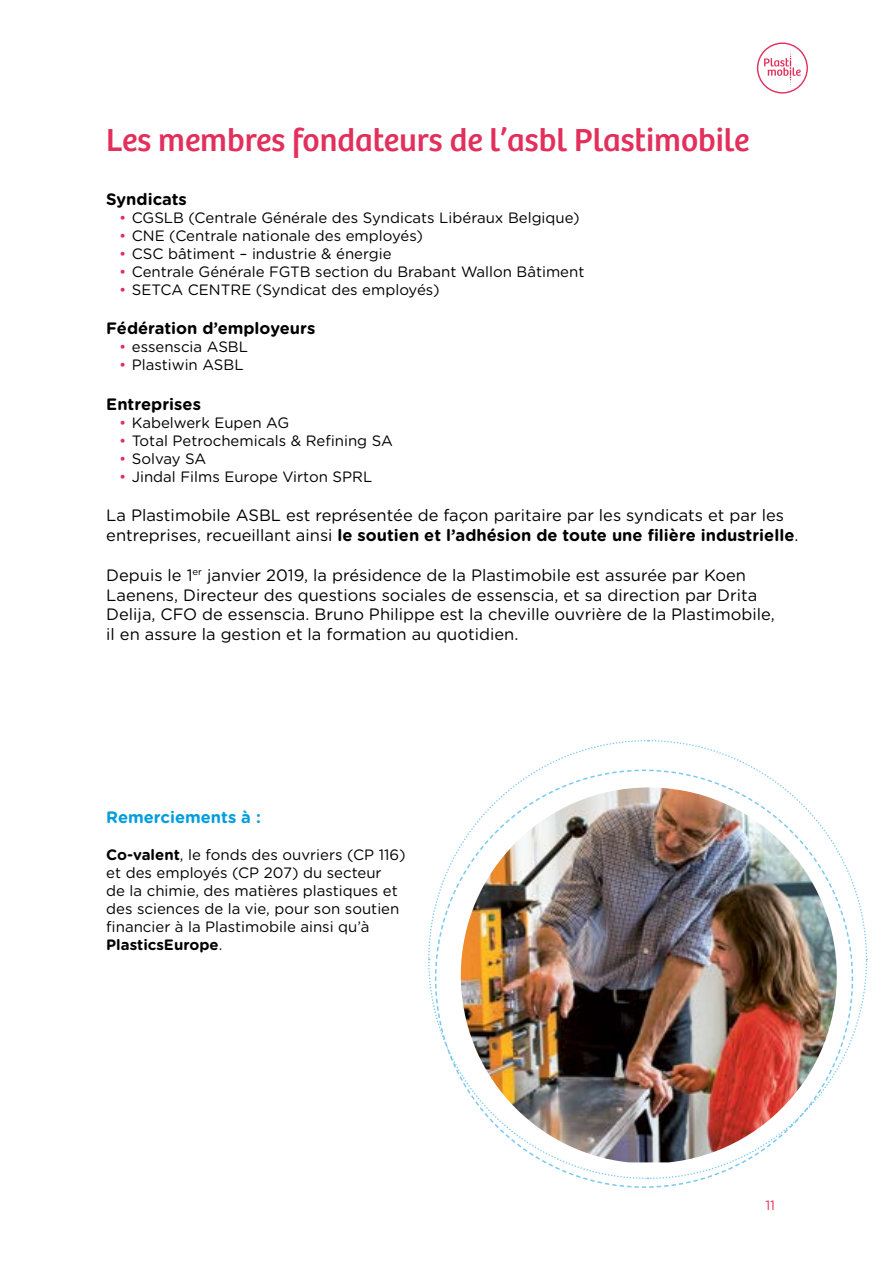
<style>
.page{position:relative;width:893px;height:1263px;background:#fff}
.page>*{position:absolute;margin:0;border:0;box-sizing:border-box;transform-origin:0 0}
.t1{font:33px "Bree";color:#e22f5c}
.t2{font:16.5px/19.8px "Gotham Rounded";color:#000}
.t3{font:700 16.5px "Gotham Rounded";color:#000}
.t4{font:700 16.5px "Gotham Rounded";color:#009dde}
.t5{font:15px/18px "Gotham Rounded";color:#000}
.t6{font:13.5px "Gotham Rounded";color:#e22f5c}
.s1{color:#e22f5c}
.s2{font-weight:700}
</style>
<div class="page">
<svg style="left:757px;top:43px;width:51px;height:51px"></svg>
<svg style="left:648px;top:740px;width:220px;height:218px"></svg>
<img style="left:434px;top:769px;width:420px;height:419px">
<h1 class="t1" style="left:106px;top:121px;width:644px">Les membres fondateurs de l’asbl Plastimobile</h1>
<p class="t3" style="left:106px;top:187px;width:82px">Syndicats</p>
<p class="t5" style="left:119px;top:208px;width:462px"><span class="s1">•</span> CGSLB (Centrale Générale des Syndicats Libéraux Belgique)</p>
<p class="t5" style="left:119px;top:226px;width:306px"><span class="s1">•</span> CNE (Centrale nationale des employés)</p>
<p class="t5" style="left:119px;top:244px;width:274px"><span class="s1">•</span> CSC bâtiment – industrie &amp; énergie</p>
<p class="t5" style="left:119px;top:262px;width:467px"><span class="s1">•</span> Centrale Générale FGTB section du Brabant Wallon Bâtiment</p>
<p class="t5" style="left:119px;top:280px;width:322px"><span class="s1">•</span> SETCA CENTRE (Syndicat des employés)</p>
<p class="t3" style="left:106px;top:316px;width:210px">Fédération d’employeurs</p>
<p class="t5" style="left:119px;top:337px;width:130px"><span class="s1">•</span> essenscia ASBL</p>
<p class="t5" style="left:119px;top:355px;width:126px"><span class="s1">•</span> Plastiwin ASBL</p>
<p class="t3" style="left:106px;top:392px;width:96px">Entreprises</p>
<p class="t5" style="left:119px;top:413px;width:172px"><span class="s1">•</span> Kabelwerk Eupen AG</p>
<p class="t5" style="left:119px;top:431px;width:275px"><span class="s1">•</span> Total Petrochemicals &amp; Refining SA</p>
<p class="t5" style="left:119px;top:449px;width:89px"><span class="s1">•</span> Solvay SA</p>
<p class="t5" style="left:119px;top:467px;width:255px"><span class="s1">•</span> Jindal Films Europe Virton SPRL</p>
<p class="t2" style="left:106px;top:505px;width:694px">La Plastimobile ASBL est représentée de façon paritaire par les syndicats et par les entreprises, recueillant ainsi <span class="s2">le soutien et l’adhésion de toute une filière industrielle</span>.</p>
<p class="t2" style="left:106px;top:564px;width:670px">Depuis le 1<sup>er</sup> janvier 2019, la présidence de la Plastimobile est assurée par Koen Laenens, Directeur des questions sociales de essenscia, et sa direction par Drita Delija, CFO de essenscia. Bruno Philippe est la cheville ouvrière de la Plastimobile, il en assure la gestion et la formation au quotidien.</p>
<p class="t4" style="left:106px;top:805px;width:156px">Remerciements à :</p>
<p class="t5" style="left:106px;top:845px;width:301px"><span class="s2">Co-valent</span>, le fonds des ouvriers (CP 116) et des employés (CP 207) du secteur<br>de la chimie, des matières plastiques et des sciences de la vie, pour son soutien financier à la Plastimobile ainsi qu’à <span class="s2">PlasticsEurope</span>.</p>
<p class="t6" style="left:765px;top:1196px;width:11px">11</p>
</div>
